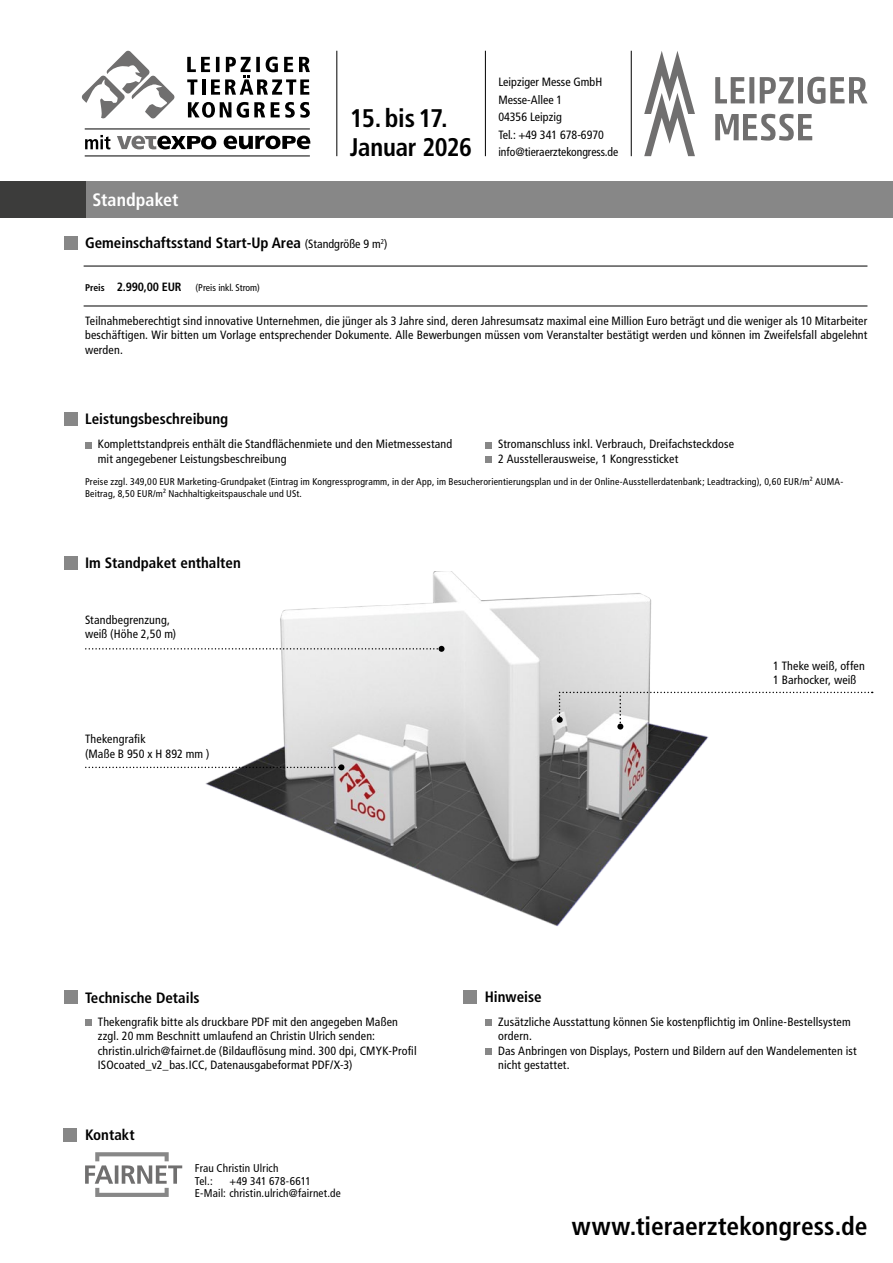
<style>
.page{position:relative;width:893px;height:1263px;background:#fff}
.page>*{position:absolute;margin:0;border:0;box-sizing:border-box;transform-origin:0 0}
.t1{font:700 condensed 25.5px/28.5px "Frutiger LT Pro";letter-spacing:-.005em;color:#000}
.t2{font:700 condensed 18px "Frutiger LT Pro";letter-spacing:.005em;color:#fff}
.t3{font:700 condensed 15px "Frutiger LT Pro";color:#000}
.t4{font:condensed 12px/14.4px "Frutiger LT Pro";letter-spacing:.015em;color:#000}
.t5{font:condensed 11.25px/12.3px "Frutiger LT Pro";letter-spacing:.01em;color:#000}
.t6{font:condensed 9.75px/11.7px "Frutiger LT Pro";letter-spacing:.02em;color:#000}
.t7{font:condensed 9.75px "Frutiger LT Pro";color:#000}
.s1{font-weight:400;font-size:12px}
.s2{font-weight:700}
.s3{font-weight:700;font-size:12px}
</style>
<div class="page">
<div style="left:0;top:182px;width:893px;height:36px;background:#878787"></div>
<div style="left:0;top:182px;width:85px;height:36px;background:#3c3c3b"></div>
<svg style="left:85px;top:1152px;width:97px;height:45px"></svg>
<div style="left:64px;top:1127px;width:13px;height:14px;background:#878787"></div>
<hr style="left:631px;top:51px;width:1px;height:105px;background:#000">
<hr style="left:485px;top:51px;width:1px;height:105px;background:#000">
<hr style="left:337px;top:51px;width:1px;height:105px;background:#000">
<svg style="left:715px;top:114px;width:97px;height:27px"></svg>
<svg style="left:715px;top:77px;width:152px;height:27px"></svg>
<svg style="left:644px;top:51px;width:51px;height:105px"></svg>
<svg style="left:188px;top:102px;width:43px;height:16px"></svg>
<svg style="left:237px;top:102px;width:28px;height:16px"></svg>
<svg style="left:271px;top:102px;width:39px;height:16px"></svg>
<svg style="left:187px;top:57px;width:123px;height:38px"></svg>
<svg style="left:82px;top:50px;width:93px;height:69px"></svg>
<svg style="left:117px;top:136px;width:99px;height:13px"></svg>
<hr style="left:85px;top:156px;width:225px;height:1px;background:#000">
<svg style="left:85px;top:135px;width:25px;height:14px"></svg>
<hr style="left:85px;top:129px;width:225px;height:1px;background:#000">
<svg style="left:224px;top:136px;width:86px;height:13px"></svg>
<div style="left:485px;top:1020px;width:7px;height:6px;background:#878787"></div>
<div style="left:485px;top:1048px;width:7px;height:7px;background:#878787"></div>
<div style="left:463px;top:990px;width:14px;height:14px;background:#878787"></div>
<div style="left:64px;top:236px;width:14px;height:14px;background:#878787"></div>
<div style="left:64px;top:412px;width:14px;height:14px;background:#878787"></div>
<svg style="left:85px;top:442px;width:6px;height:6px"></svg>
<div style="left:485px;top:442px;width:7px;height:6px;background:#878787"></div>
<div style="left:485px;top:456px;width:7px;height:6px;background:#878787"></div>
<div style="left:64px;top:990px;width:14px;height:14px;background:#878787"></div>
<svg style="left:85px;top:1020px;width:6px;height:6px"></svg>
<div style="left:64px;top:556px;width:14px;height:13px;background:#878787"></div>
<img style="left:205px;top:571px;width:514px;height:355px">
<svg style="left:86px;top:764px;width:258px;height:6px"></svg>
<svg style="left:86px;top:646px;width:358px;height:6px"></svg>
<svg style="left:557px;top:692px;width:316px;height:37px"></svg>
<hr style="left:84px;top:266px;width:783px;height:1px;background:#000">
<hr style="left:84px;top:306px;width:783px;height:1px;background:#000">
<h1 class="t1" style="left:350px;top:104px;width:124px">15.bis17.<br>Januar 2026</h1>
<h2 class="t2" style="left:92px;top:189px;width:88px">Standpaket</h2>
<p class="t3" style="left:85px;top:234px;width:304px">Gemeinschaftsstand Start-Up Area <span class="s1">(Standgröße 9 m</span><sup>2</sup><span class="s1">)</span></p>
<p class="t4" style="left:498px;top:73px;width:121px;line-height:17.5px">Leipziger Messe GmbH<br>Messe-Allee 1<br>04356 Leipzig<br>Tel.: +49 341 678-6970 info@tieraerztekongress.de</p>
<p class="t7" style="left:85px;top:281px;width:176px"><span class="s2">Preis</span> <span class="s3">2.990,00 EUR</span> (Preis inkl. Strom)</p>
<p class="t4" style="left:85px;top:314px;width:784px;text-align:justify">Teilnahmeberechtigt sind innovative Unternehmen, die jünger als 3 Jahre sind, deren Jahresumsatz maximal eine Million Euro beträgt und die weniger als 10 Mitarbeiter beschäftigen. Wir bitten um Vorlage entsprechender Dokumente. Alle Bewerbungen müssen vom Veranstalter bestätigt werden und können im Zweifelsfall abgelehnt werden.</p>
<p class="t3" style="left:85px;top:410px;width:145px">Leistungsbeschreibung</p>
<p class="t4" style="left:98px;top:437px;width:356px">Komplettstandpreis enthält die Standflächenmiete und den Mietmessestand mit angegebener Leistungsbeschreibung</p>
<p class="t4" style="left:498px;top:437px;width:237px">Stromanschluss inkl. Verbrauch, Dreifachsteckdose<br>2 Ausstellerausweise, 1 Kongressticket</p>
<p class="t6" style="left:85px;top:476px;width:760px">Preise zzgl. 349,00 EUR Marketing-Grundpaket (Eintrag im Kongressprogramm, in der App, im Besucherorientierungsplan und in der Online-Ausstellerdatenbank; Leadtracking), 0,60 EUR/m² AUMA-<br>Beitrag, 8,50 EUR/m² Nachhaltigkeitspauschale und USt.</p>
<p class="t3" style="left:85px;top:554px;width:157px">Im Standpaket enthalten</p>
<p class="t4" style="left:85px;top:612px;width:93px">Standbegrenzung, weiß (Höhe 2,50 m)</p>
<p class="t4" style="left:85px;top:732px;width:126px">Thekengrafik<br>(Maße B 950 x H 892 mm )</p>
<p class="t4" style="left:773px;top:658px;width:93px">1 Theke weiß, offen<br>1 Barhocker, weiß</p>
<p class="t3" style="left:85px;top:988px;width:116px">Technische Details</p>
<p class="t4" style="left:98px;top:1015px;width:320px">Thekengrafik bitte als druckbare PDF mit den angegeben Maßen zzgl. 20 mm Beschnitt umlaufend an Christin Ulrich senden: christin.ulrich@fairnet.de (Bildauflösung mind. 300 dpi, CMYK-Profil ISOcoated_v2_bas.ICC, Datenausgabeformat PDF/X-3)</p>
<p class="t3" style="left:85px;top:1126px;width:51px">Kontakt</p>
<p class="t5" style="left:195px;top:1162px;width:85px">Frau Christin Ulrich<br>Tel.:</p>
<p class="t5" style="left:195px;top:1175px;width:148px;text-align:center">+49 341 678-6611<br>E-Mail: christin.ulrich@fairnet.de</p>
<p class="t3" style="left:485px;top:988px;width:58px">Hinweise</p>
<p class="t4" style="left:498px;top:1015px;width:360px">Zusätzliche Ausstattung können Sie kostenpflichtig im Online-Bestellsystem ordern.<br>Das Anbringen von Displays, Postern und Bildern auf den Wandelementen ist nicht gestattet.</p>
<h1 class="t1" style="left:572px;top:1212px;width:297px">www.tieraerztekongress.de</h1>
</div>
